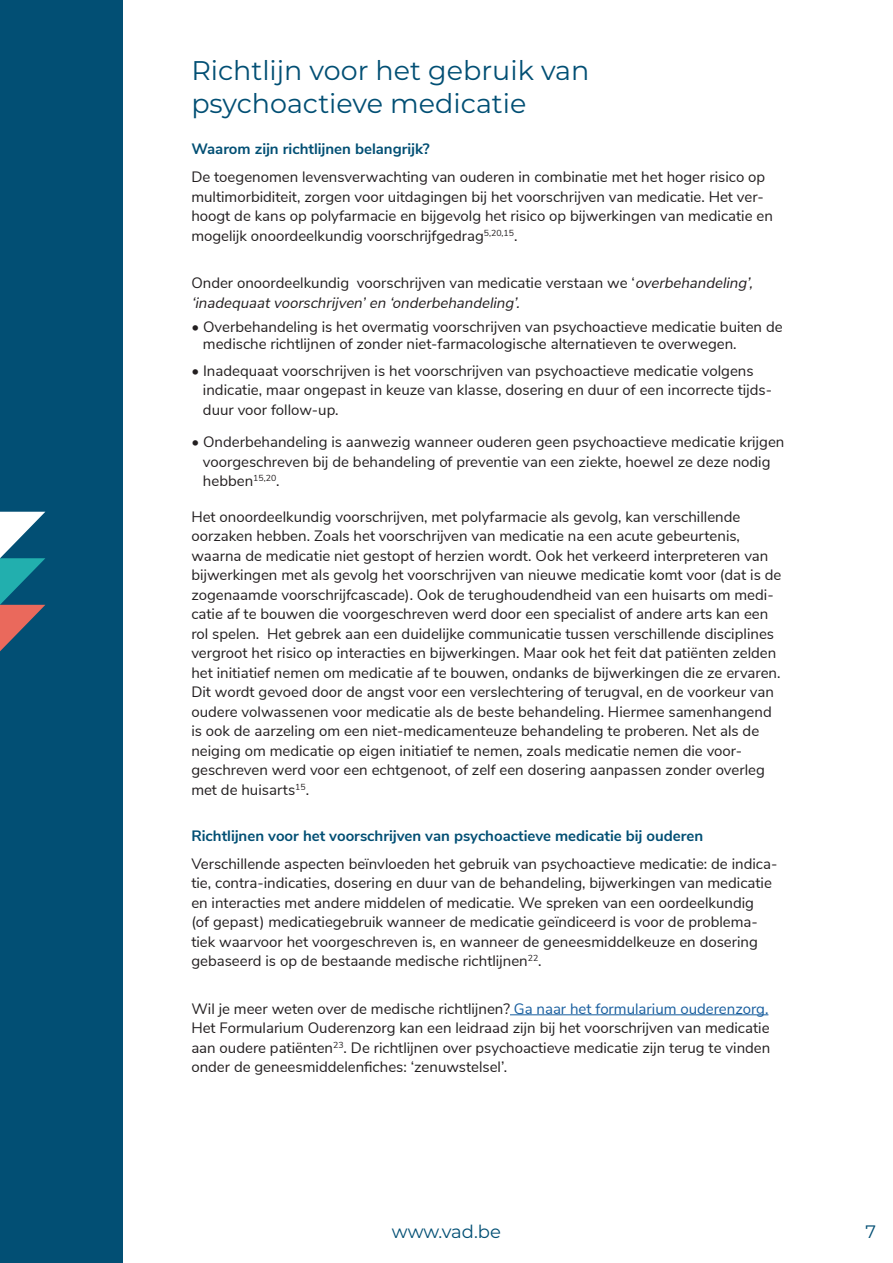
<style>
.page{position:relative;width:893px;height:1263px;background:#fff}
.page>*{position:absolute;margin:0;border:0;box-sizing:border-box;transform-origin:0 0}
.Grote_titel{font:27px/32.4px "Montserrat";color:#024f74}
.t1{font:18px "Montserrat";letter-spacing:-.005em;color:#024f74}
.body{font:15px/19.5px "Nunito Sans";color:#231f20}
.body-2{font:italic 15px/19.5px "Nunito Sans";color:#231f20}
.Paragraph_Style_1{font:700 15px "Nunito Sans";color:#024f74}
.s1{font-style:normal}
.s2{color:#175d9e}
</style>
<div class="page">
<div style="left:0;top:0;width:123px;height:1263px;background:#024f74"></div>
<hr style="left:510px;top:1014px;width:258px;height:1px;background:#175d9e">
<svg style="left:0;top:512px;width:45px;height:139px"></svg>
<p class="Grote_titel" style="left:191px;top:53px;width:400px">Richtlijn voor het gebruik van psychoactieve medicatie</p>
<p class="Paragraph_Style_1" style="left:191px;top:138px;width:240px">Waarom zijn richtlijnen belangrijk?</p>
<p class="body" style="left:191px;top:166px;width:583px">De toegenomen levensverwachting van ouderen in combinatie met het hoger risico op multimorbiditeit, zorgen voor uitdagingen bij het voorschrijven van medicatie. Het ver&shy;hoogt de kans op polyfarmacie en bijgevolg het risico op bijwerkingen van medicatie en mogelijk onoordeelkundig voorschrijfgedrag<sup>5,20,15</sup>.</p>
<p class="body-2" style="left:191px;top:272px;width:566px"><span class="s1">Onder onoordeelkundig voorschrijven van medicatie verstaan we ‘</span>overbehandeling’, ‘inadequaatvoorschrijven’en ‘onderbehandeling’.</p>
<p class="body" style="left:191px;top:316px;width:593px">• Overbehandeling is het overmatig voorschrijven van psychoactieve medicatie buiten de</p>
<p class="body" style="left:203px;top:333px;width:535px">medische richtlijnen of zonder niet-farmacologische alternatieven te overwegen.</p>
<p class="body" style="left:191px;top:360px;width:564px">• Inadequaat voorschrijven is het voorschrijven van psychoactieve medicatie volgens</p>
<p class="body" style="left:203px;top:379px;width:571px">indicatie, maar ongepast in keuze van klasse, dosering en duur of een incorrecte tijds-</p>
<p class="body" style="left:203px;top:399px;width:137px">duur voor follow-up.</p>
<p class="body" style="left:191px;top:431px;width:595px">• Onderbehandeling is aanwezig wanneer ouderen geen psychoactieve medicatie krijgen</p>
<p class="body" style="left:203px;top:451px;width:569px">voorgeschreven bij de behandeling of preventie van een ziekte, hoewel ze deze nodig</p>
<p class="body" style="left:203px;top:470px;width:78px">hebben<sup>15,20</sup>.</p>
<p class="body" style="left:191px;top:506px;width:591px">Het onoordeelkundig voorschrijven, met polyfarmacie als gevolg, kan verschillende oorzaken hebben. Zoals het voorschrijven van medicatie na een acute gebeurtenis, waarna de medicatie niet gestopt of herzien wordt. Ook het verkeerd interpreteren van bijwerkingen met als gevolg het voorschrijven van nieuwe medicatie komt voor (dat is de zogenaamde voorschrijfcascade). Ook de terughoudendheid van een huisarts om medi&shy;catie af te bouwen die voorgeschreven werd door een specialist of andere arts kan een rol spelen. Het gebrek aan een duidelijke communicatie tussen verschillende disciplines vergroot het risico op interacties en bijwerkingen. Maar ook het feit dat patiënten zelden het initiatief nemen om medicatie af te bouwen, ondanks de bijwerkingen die ze ervaren.<br>Dit wordt gevoed door de angst voor een verslechtering of terugval, en de voorkeur van oudere volwassenen voor medicatie als de beste behandeling. Hiermee samenhangend is ook de aarzeling om een niet-medicamenteuze behandeling te proberen. Net als de neiging om medicatie op eigen initiatief te nemen, zoals medicatie nemen die voor&shy;geschreven werd voor een echtgenoot, of zelf een dosering aanpassen zonder overleg met de huisarts<sup>15</sup>.</p>
<p class="Paragraph_Style_1" style="left:191px;top:824px;width:513px">Richtlijnen voor het voorschrijven van psychoactieve medicatie bij ouderen</p>
<p class="body" style="left:191px;top:853px;width:588px">Verschillende aspecten beïnvloeden het gebruik van psychoactieve medicatie: de indica&shy;tie, contra-indicaties, dosering en duur van de behandeling, bijwerkingen van medicatie en interacties met andere middelen of medicatie. We spreken van een oordeelkundig<br>(of gepast) medicatiegebruik wanneer de medicatie geïndiceerd is voor de problema&shy;tiek waarvoor het voorgeschreven is, en wanneer de geneesmiddelkeuze en dosering gebaseerd is op de bestaande medische richtlijnen<sup>22</sup>.</p>
<p class="body" style="left:191px;top:998px;width:580px">Wil je meer weten over de medische richtlijnen? <span class="s2">Ga naar het formularium ouderenzorg.<br></span>Het Formularium Ouderenzorg kan een leidraad zijn bij het voorschrijven van medicatie aan oudere patiënten<sup>23</sup>. De richtlijnen over psychoactieve medicatie zijn terug te vinden onder de geneesmiddelenfiches: ‘zenuwstelsel’.</p>
<p class="t1" style="left:392px;top:1219px;width:111px">www.vad.be</p>
<p class="t1" style="left:865px;top:1219px;width:12px">7</p>
</div>
